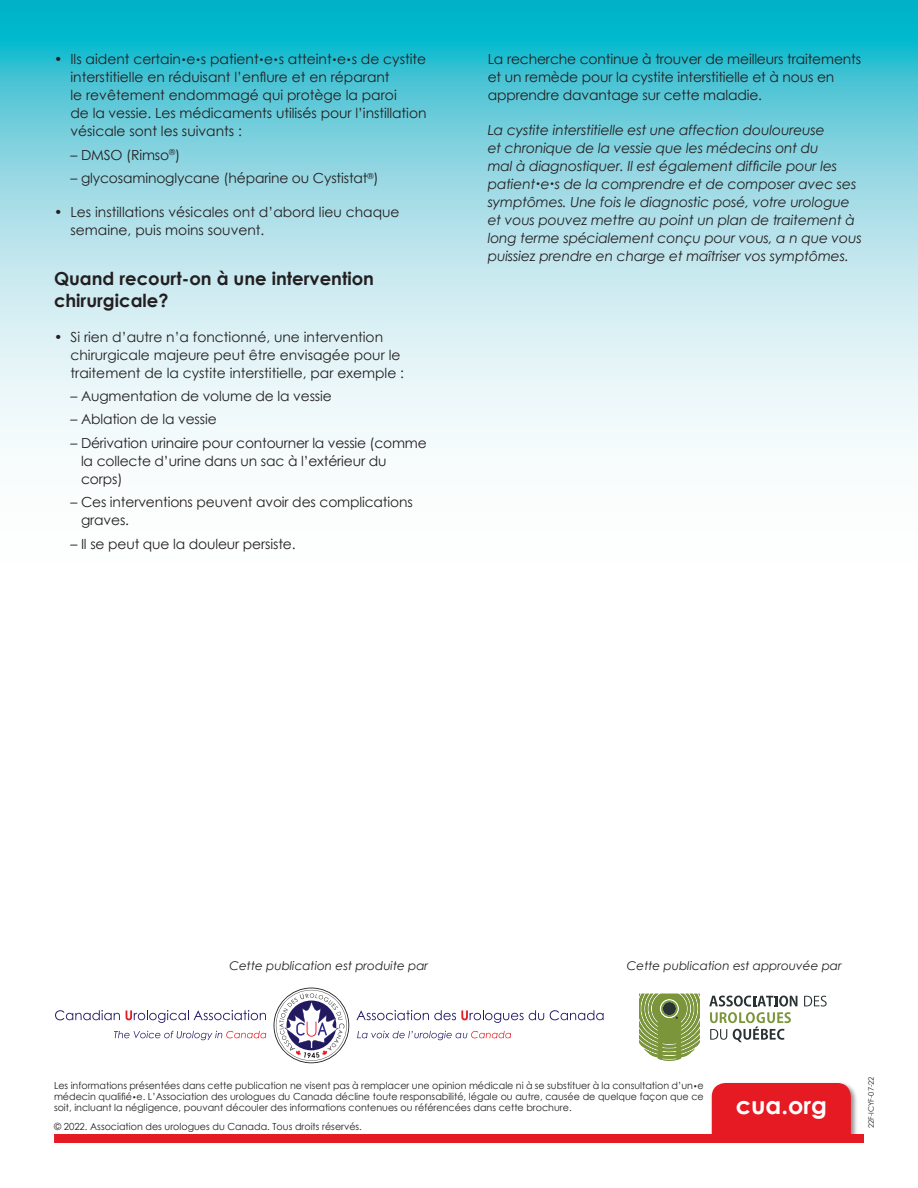
<style>
.page{position:relative;width:918px;height:1188px;background:#fff}
.page>*{position:absolute;margin:0;border:0;box-sizing:border-box;transform-origin:0 0}
.t1{font:700 24px "Century Gothic";color:#fff}
.t2{font:700 18px/22.5px "Century Gothic";color:#231f20}
.t3{font:13.8px/18px "Century Gothic";letter-spacing:-.005em;color:#231f20}
.t4{font:italic 13.8px/18px "Century Gothic";letter-spacing:-.01em;color:#231f20}
.t5{font:italic 12px "Century Gothic";color:#231f20}
.t6{font:9.75px/11.2px "Century Gothic";color:#231f20;text-align:justify}
.t7{font:7.5px "Century Gothic";color:#231f20}
.s1{font-size:9px}
.s2{font-size:7.5px}
</style>
<div class="page">
<svg style="left:0;top:0;width:918px;height:448px;background:#9adce6"></svg>
<div style="left:710px;top:1081px;width:148px;height:95px;background:#231f20;opacity:.5"></div>
<div style="left:712px;top:1083px;width:139px;height:85px;background:#e51a23;border-radius:14px"></div>
<div style="left:0;top:1134px;width:918px;height:54px;background:#fff"></div>
<div style="left:54px;top:1134px;width:810px;height:9px;background:#e51a23"></div>
<svg style="left:55px;top:1010px;width:65px;height:10px"></svg>
<svg style="left:126px;top:1010px;width:140px;height:13px"></svg>
<svg style="left:114px;top:1031px;width:152px;height:9px"></svg>
<svg style="left:356px;top:1010px;width:188px;height:13px"></svg>
<svg style="left:550px;top:1010px;width:54px;height:10px"></svg>
<svg style="left:357px;top:1031px;width:154px;height:9px"></svg>
<svg style="left:274px;top:988px;width:75px;height:75px"></svg>
<svg style="left:804px;top:996px;width:23px;height:11px"></svg>
<svg style="left:709px;top:996px;width:88px;height:46px"></svg>
<svg style="left:639px;top:994px;width:61px;height:67px;background:#92a762"></svg>
<p class="t3" style="left:70px;top:50px;width:358px;text-indent:-16px">• Ils aident certain<span class="s1">•</span>e<span class="s1">•</span>s patient<span class="s1">•</span>e<span class="s1">•</span>s atteint<span class="s1">•</span>e<span class="s1">•</span>s de cystite interstitielle en réduisant l’enflure et en réparant<br>le revêtement endommagé qui protège la paroi<br>de la vessie. Les médicaments utilisés pour l’instillation vésicale sont les suivants :</p>
<p class="t3" style="left:70px;top:146px;width:111px">– DMSO (Rimso<sup>®</sup>)</p>
<p class="t3" style="left:70px;top:169px;width:310px">– glycosaminoglycane (héparine ou Cystistat<sup>®</sup>)</p>
<p class="t3" style="left:70px;top:203px;width:331px;text-indent:-16px">• Les instillations vésicales ont d’abord lieu chaque semaine, puis moins souvent.</p>
<p class="t2" style="left:54px;top:267px;width:322px">Quand recourt-on à une intervention chirurgicale?</p>
<p class="t3" style="left:70px;top:327px;width:335px;text-indent:-16px">• Si rien d’autre n’a fonctionné, une intervention chirurgicale majeure peut être envisagée pour le traitement de la cystite interstitielle, par exemple :</p>
<p class="t3" style="left:70px;top:387px;width:263px">– Augmentation de volume de la vessie</p>
<p class="t3" style="left:70px;top:410px;width:148px">– Ablation de la vessie</p>
<p class="t3" style="left:81px;top:434px;width:347px;text-indent:-11px">– Dérivation urinaire pour contourner la vessie (comme la collecte d’urine dans un sac à l’extérieur du corps)</p>
<p class="t3" style="left:81px;top:493px;width:333px;text-indent:-11px">– Ces interventions peuvent avoir des complications graves.</p>
<p class="t3" style="left:70px;top:534px;width:227px">– Il se peut que la douleur persiste.</p>
<p class="t3" style="left:488px;top:50px;width:375px">La recherche continue à trouver de meilleurs traitements et un remède pour la cystite interstitielle et à nous en apprendre davantage sur cette maladie.</p>
<p class="t4" style="left:488px;top:120px;width:376px">La cystite interstitielle est une affection douloureuse<br>et chronique de la vessie que les médecins ont du<br>mal à diagnostiquer. Il est également difficile pour les patient<span class="s1">•</span>e<span class="s1">•</span>s de la comprendre et de composer avec ses symptômes. Une fois le diagnostic posé, votre urologue et vous pouvez mettre au point un plan de traitement à long terme spécialement conçu pour vous, a n que vous puissiez prendre en charge et maîtriser vos symptômes.</p>
<p class="t5" style="left:229px;top:959px;width:200px">Cette publication est produite par</p>
<p class="t5" style="left:627px;top:959px;width:216px">Cette publication est approuvée par</p>
<p class="t6" style="left:54px;top:1079px;width:651px">Les informations présentées dans cette publication ne visent pas à remplacer une opinion médicale ni à se substituer à la consultation d’un<span class="s2">•</span>e médecin qualifié<span class="s2">•</span>e. L’Association des urologues du Canada décline toute responsabilité, légale ou autre, causée de quelque façon que ce soit, incluant la négligence, pouvant découler des informations contenues ou référencées dans cette brochure.</p>
<p class="t6" style="left:54px;top:1121px;width:309px">© 2022. Association des urologues du Canada. Tous droits réservés.</p>
<p class="t1" style="left:736px;top:1090px;width:93px">cua.org</p>
<p class="t7" style="left:866px;top:1128px;width:53px;rotate:-90deg">22F-ICYF-07-22</p>
</div>
